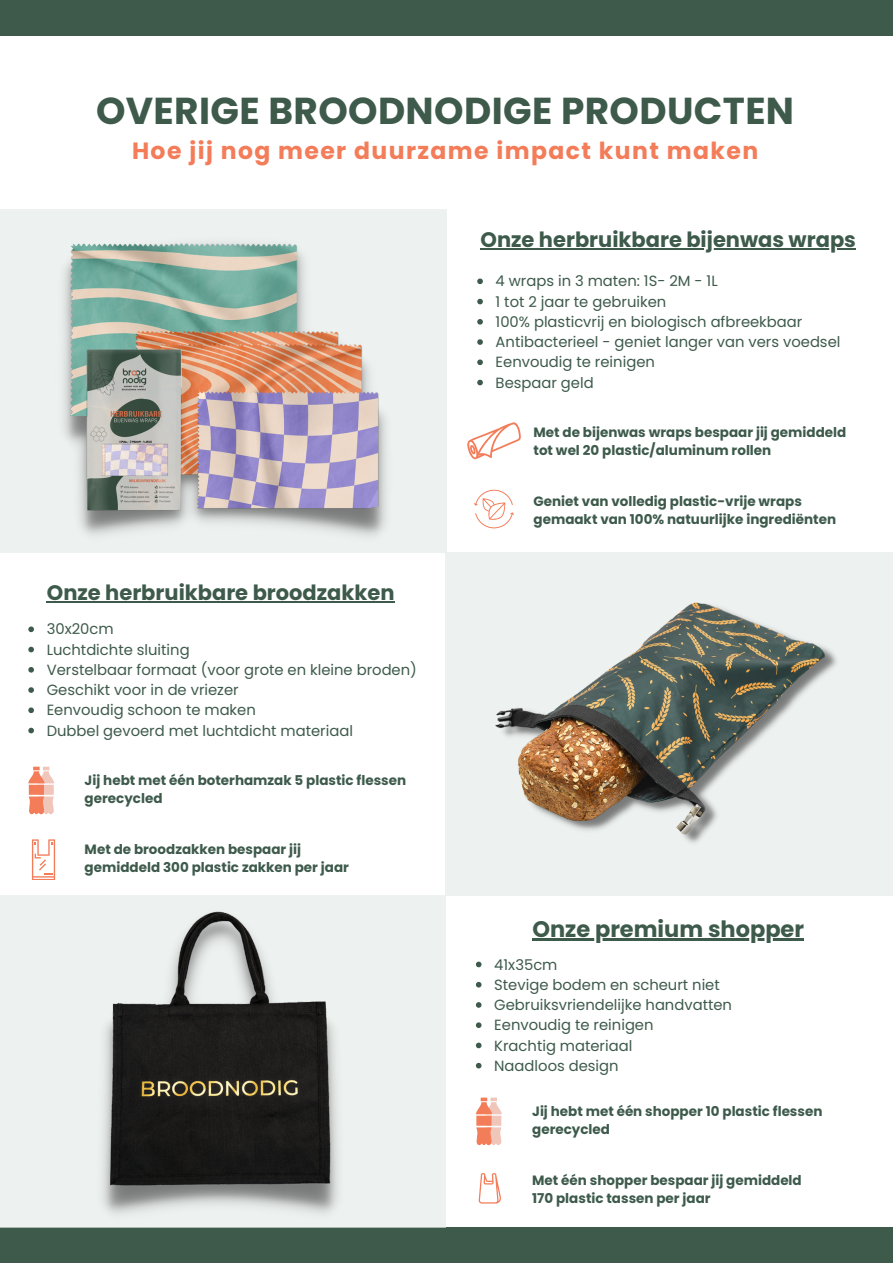
<style>
.page{position:relative;width:893px;height:1264px;background:#fff}
.page>*{position:absolute;margin:0;border:0;box-sizing:border-box;transform-origin:0 0}
.t1{font:700 37.5px "Poppins";letter-spacing:.01em;color:#3d5a4b}
.t2{font:700 23.55px "Poppins";letter-spacing:.06em;color:#f37c59}
.t3{font:700 22.5px "Poppins";color:#3d5a4b}
.t4{font:700 21px "Poppins";color:#3d5a4b}
.t5{font:14.7px "Poppins";color:#3d5a4b}
.t6{font:700 13.5px/18px "Poppins";color:#3d5a4b}
</style>
<div class="page">
<div style="left:0;top:1227px;width:892px;height:35px;background:#3d5a4b"></div>
<div style="left:0;top:0;width:892px;height:36px;background:#3d5a4b"></div>
<div style="left:0;top:210px;width:446px;height:343px;background:#edf1ef"></div>
<div style="left:445px;top:552px;width:447px;height:343px;background:#edf1ef"></div>
<div style="left:0;top:895px;width:446px;height:332px;background:#edf1ef"></div>
<svg style="left:476px;top:1097px;width:26px;height:48px"></svg>
<svg style="left:478px;top:1173px;width:23px;height:30px"></svg>
<svg style="left:28px;top:766px;width:26px;height:48px"></svg>
<svg style="left:32px;top:839px;width:23px;height:40px"></svg>
<img style="left:102px;top:911px;width:236px;height:303px">
<img style="left:64px;top:243px;width:322px;height:293px">
<svg style="left:467px;top:422px;width:53px;height:37px"></svg>
<svg style="left:474px;top:490px;width:39px;height:38px"></svg>
<hr style="left:480px;top:248px;width:41px;height:1px;background:#3d5a4b">
<hr style="left:521px;top:248px;width:334px;height:1px;background:#3d5a4b">
<svg style="left:477px;top:278px;width:6px;height:6px"></svg>
<svg style="left:477px;top:299px;width:6px;height:5px"></svg>
<svg style="left:477px;top:319px;width:6px;height:5px"></svg>
<svg style="left:477px;top:339px;width:6px;height:6px"></svg>
<svg style="left:477px;top:359px;width:6px;height:6px"></svg>
<svg style="left:477px;top:380px;width:6px;height:5px"></svg>
<hr style="left:532px;top:938px;width:272px;height:2px;background:#3d5a4b">
<svg style="left:476px;top:961px;width:5px;height:6px"></svg>
<svg style="left:476px;top:981px;width:5px;height:6px"></svg>
<svg style="left:476px;top:1002px;width:5px;height:5px"></svg>
<svg style="left:476px;top:1022px;width:5px;height:6px"></svg>
<svg style="left:476px;top:1042px;width:5px;height:6px"></svg>
<svg style="left:476px;top:1062px;width:5px;height:6px"></svg>
<hr style="left:47px;top:601px;width:220px;height:1px;background:#3d5a4b">
<hr style="left:267px;top:601px;width:127px;height:1px;background:#3d5a4b">
<svg style="left:28px;top:626px;width:6px;height:6px"></svg>
<svg style="left:28px;top:646px;width:6px;height:6px"></svg>
<svg style="left:28px;top:667px;width:6px;height:5px"></svg>
<svg style="left:28px;top:687px;width:6px;height:6px"></svg>
<svg style="left:28px;top:707px;width:6px;height:6px"></svg>
<svg style="left:28px;top:727px;width:6px;height:6px"></svg>
<img style="left:495px;top:602px;width:342px;height:241px">
<p class="t1" style="left:96px;top:84px;width:699px">OVERIGE BROODNODIGE PRODUCTEN</p>
<p class="t2" style="left:132px;top:134px;width:627px">Hoe jij nog meer duurzame impact kunt maken</p>
<p class="t4" style="left:47px;top:578px;width:349px">Onze herbruikbare broodzakken</p>
<p class="t5" style="left:47px;top:619px;width:68px">30x20cm</p>
<p class="t5" style="left:47px;top:639px;width:144px">Luchtdichte sluiting</p>
<p class="t5" style="left:47px;top:659px;width:371px">Verstelbaar formaat (voor grote en kleine broden)</p>
<p class="t5" style="left:47px;top:679px;width:193px">Geschikt voor in de vriezer</p>
<p class="t5" style="left:47px;top:700px;width:211px">Eenvoudig schoon te maken</p>
<p class="t5" style="left:47px;top:720px;width:308px">Dubbel gevoerd met luchtdicht materiaal</p>
<p class="t6" style="left:85px;top:771px;width:323px">Jij hebt met één boterhamzak 5 plastic flessen gerecycled</p>
<p class="t6" style="left:85px;top:840px;width:266px">Met de broodzakken bespaar jij gemiddeld 300 plastic zakken per jaar</p>
<p class="t4" style="left:480px;top:225px;width:377px">Onze herbruikbare bijenwas wraps</p>
<p class="t5" style="left:495px;top:271px;width:223px">4 wraps in 3 maten: 1S- 2M - 1L</p>
<p class="t5" style="left:495px;top:291px;width:172px">1 tot 2 jaar te gebruiken</p>
<p class="t5" style="left:495px;top:311px;width:308px">100% plasticvrij en biologisch afbreekbaar</p>
<p class="t5" style="left:495px;top:332px;width:346px">Antibacterieel - geniet langer van vers voedsel</p>
<p class="t5" style="left:495px;top:352px;width:161px">Eenvoudig te reinigen</p>
<p class="t5" style="left:495px;top:372px;width:99px">Bespaar geld</p>
<p class="t6" style="left:533px;top:423px;width:314px">Met de bijenwas wraps bespaar jij gemiddeld tot wel 20 plastic/aluminum rollen</p>
<p class="t6" style="left:533px;top:492px;width:304px">Geniet van volledig plastic-vrije wraps gemaakt van 100% natuurlijke ingrediënten</p>
<p class="t3" style="left:532px;top:913px;width:273px">Onze premium shopper</p>
<p class="t5" style="left:494px;top:954px;width:65px">41x35cm</p>
<p class="t5" style="left:494px;top:974px;width:227px">Stevige bodem en scheurt niet</p>
<p class="t5" style="left:494px;top:994px;width:239px">Gebruiksvriendelijke handvatten</p>
<p class="t5" style="left:494px;top:1014px;width:161px">Eenvoudig te reinigen</p>
<p class="t5" style="left:494px;top:1035px;width:140px">Krachtig materiaal</p>
<p class="t5" style="left:494px;top:1055px;width:126px">Naadloos design</p>
<p class="t6" style="left:532px;top:1102px;width:292px">Jij hebt met één shopper 10 plastic flessen</p>
<p class="t6" style="left:532px;top:1120px;width:79px">gerecycled</p>
<p class="t6" style="left:532px;top:1171px;width:271px">Met één shopper bespaar jij gemiddeld<br>170 plastic tassen per jaar</p>
</div>
